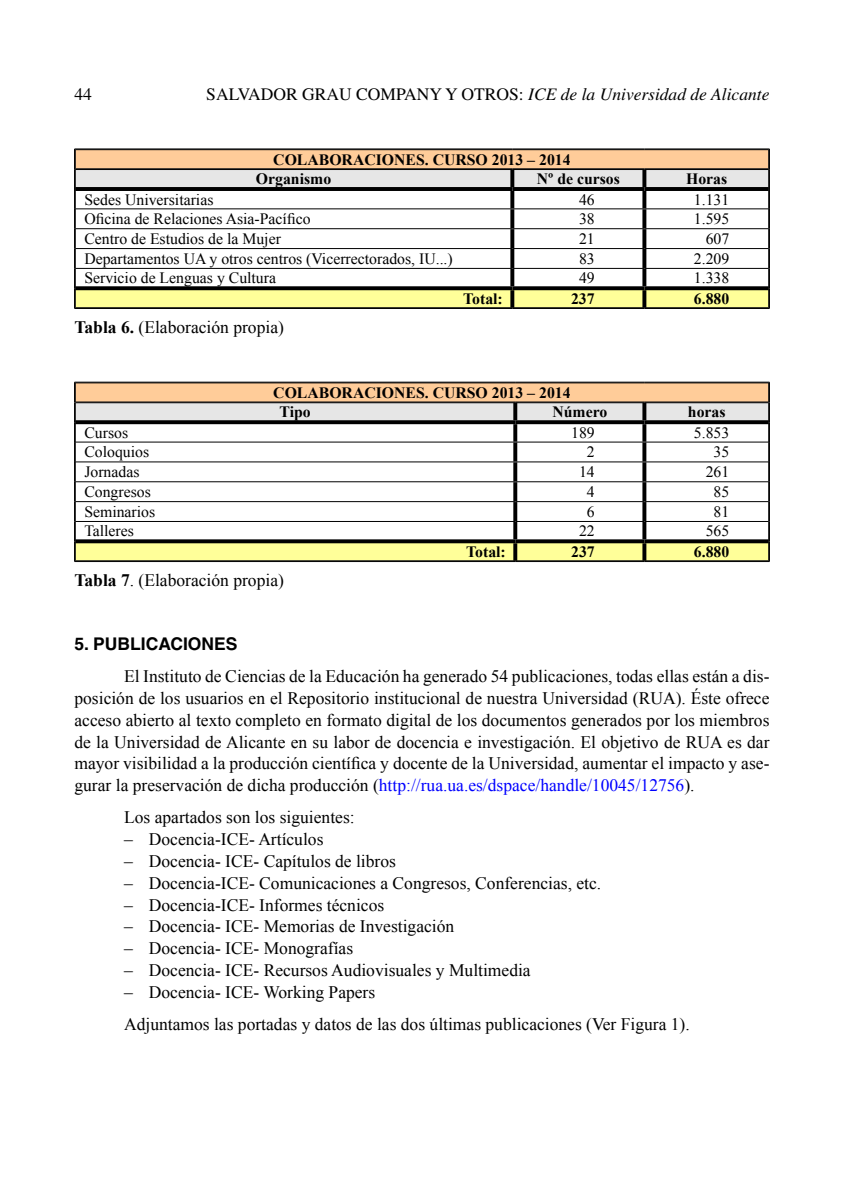
<style>
.page{position:relative;width:844px;height:1191px;background:#fff}
.page>*{position:absolute;margin:0;border:0;box-sizing:border-box;transform-origin:0 0}
.t1{font:17.5px/21.9px "Times New Roman";color:#000;text-align:justify}
.t2{font:italic 17.5px "Times";color:#000}
.t3{font:700 17.5px "Helvetica";color:#000}
.t4{font:17.5px "Times";color:#000}
.t5{font:15.75px "Times New Roman";color:#000}
.t6{font:700 15.75px/19.1px "Times New Roman";color:#000}
.s1{font-style:normal}
.s2{font-weight:700}
.s3{color:#00f}
</style>
<div class="page">
<hr style="left:74px;top:308px;width:438px;height:1px;background:#000">
<hr style="left:512px;top:308px;width:132px;height:1px;background:#000">
<hr style="left:644px;top:308px;width:125px;height:1px;background:#000">
<svg style="left:74px;top:149px;width:696px;height:159px"></svg>
<hr style="left:74px;top:561px;width:441px;height:1px;background:#000">
<hr style="left:515px;top:561px;width:129px;height:1px;background:#000">
<hr style="left:644px;top:561px;width:125px;height:1px;background:#000">
<svg style="left:74px;top:382px;width:696px;height:179px"></svg>
<p class="t4" style="left:74px;top:84px;width:19px">44</p>
<p class="t2" style="left:206px;top:85px;width:564px"><span class="s1">SALVADOR GRAU COMPANY Y OTROS:</span> ICE de la Universidad de Alicante</p>
<p class="t6" style="left:256px;top:149px;width:316px;text-indent:17px">COLABORACIONES. CURSO 2013 – 2014<br>Organismo</p>
<p class="t6" style="left:536px;top:168px;width:85px">Nº de cursos</p>
<p class="t6" style="left:686px;top:168px;width:43px">Horas</p>
<p class="t5" style="left:84px;top:189px;width:131px">Sedes Universitarias</p>
<p class="t5" style="left:579px;top:189px;width:17px">46</p>
<p class="t5" style="left:693px;top:189px;width:37px">1.131</p>
<p class="t5" style="left:84px;top:208px;width:228px">Oficina de Relaciones Asia-Pacífico</p>
<p class="t5" style="left:579px;top:208px;width:17px">38</p>
<p class="t5" style="left:693px;top:208px;width:37px">1.595</p>
<p class="t5" style="left:84px;top:228px;width:198px">Centro de Estudios de la Mujer</p>
<p class="t5" style="left:579px;top:228px;width:17px">21</p>
<p class="t5" style="left:705px;top:228px;width:25px">607</p>
<p class="t5" style="left:84px;top:248px;width:370px">Departamentos UA y otros centros (Vicerrectorados, IU...)</p>
<p class="t5" style="left:579px;top:248px;width:17px">83</p>
<p class="t5" style="left:693px;top:248px;width:37px">2.209</p>
<p class="t5" style="left:84px;top:267px;width:193px">Servicio de Lenguas y Cultura</p>
<p class="t5" style="left:579px;top:267px;width:17px">49</p>
<p class="t5" style="left:693px;top:267px;width:37px">1.338</p>
<p class="t6" style="left:463px;top:289px;width:41px">Total:</p>
<p class="t6" style="left:571px;top:289px;width:25px">237</p>
<p class="t6" style="left:693px;top:289px;width:37px">6.880</p>
<p class="t1" style="left:74px;top:316px;width:211px"><span class="s2">Tabla 6.</span> (Elaboración propia)</p>
<p class="t6" style="left:279px;top:382px;width:292px;text-indent:-6px">COLABORACIONES. CURSO 2013 – 2014<br>Tipo</p>
<p class="t6" style="left:552px;top:402px;width:56px">Número</p>
<p class="t6" style="left:687px;top:402px;width:39px">horas</p>
<p class="t5" style="left:84px;top:422px;width:45px">Cursos</p>
<p class="t5" style="left:571px;top:422px;width:25px">189</p>
<p class="t5" style="left:693px;top:422px;width:37px">5.853</p>
<p class="t5" style="left:84px;top:441px;width:66px">Coloquios</p>
<p class="t5" style="left:586px;top:441px;width:9px">2</p>
<p class="t5" style="left:713px;top:441px;width:17px">35</p>
<p class="t5" style="left:84px;top:461px;width:57px">Jornadas</p>
<p class="t5" style="left:579px;top:461px;width:17px">14</p>
<p class="t5" style="left:705px;top:461px;width:25px">261</p>
<p class="t5" style="left:84px;top:481px;width:68px">Congresos</p>
<p class="t5" style="left:586px;top:481px;width:9px">4</p>
<p class="t5" style="left:713px;top:481px;width:17px">85</p>
<p class="t5" style="left:84px;top:501px;width:72px">Seminarios</p>
<p class="t5" style="left:586px;top:501px;width:9px">6</p>
<p class="t5" style="left:713px;top:501px;width:17px">81</p>
<p class="t5" style="left:84px;top:520px;width:51px">Talleres</p>
<p class="t5" style="left:579px;top:520px;width:17px">22</p>
<p class="t5" style="left:705px;top:520px;width:25px">565</p>
<p class="t6" style="left:466px;top:542px;width:41px">Total:</p>
<p class="t6" style="left:571px;top:542px;width:25px">237</p>
<p class="t6" style="left:693px;top:542px;width:37px">6.880</p>
<p class="t1" style="left:74px;top:569px;width:211px"><span class="s2">Tabla 7</span>. (Elaboración propia)</p>
<p class="t3" style="left:74px;top:633px;width:164px">5. PUBLICACIONES</p>
<p class="t1" style="left:74px;top:665px;width:696px;text-indent:50px">El Instituto de Ciencias de la Educación ha generado 54 publicaciones, todas ellas están a dis&shy;posición de los usuarios en el Repositorio institucional de nuestra Universidad (RUA). Éste ofrece acceso abierto al texto completo en formato digital de los documentos generados por los miembros de la Universidad de Alicante en su labor de docencia e investigación. El objetivo de RUA es dar mayor visibilidad a la producción científica y docente de la Universidad, aumentar el impacto y ase&shy;gurar la preservación de dicha producción (<span class="s3">http://rua.ua.es/dspace/handle/10045/12756</span>).</p>
<p class="t1" style="left:124px;top:806px;width:232px">Los apartados son los siguientes:</p>
<p class="t1" style="left:124px;top:828px;width:201px">– Docencia-ICE- Artículos</p>
<p class="t1" style="left:124px;top:849px;width:273px">– Docencia- ICE- Capítulos de libros</p>
<p class="t1" style="left:124px;top:871px;width:478px">– Docencia-ICE- Comunicaciones a Congresos, Conferencias, etc.</p>
<p class="t1" style="left:124px;top:893px;width:261px">– Docencia-ICE- Informes técnicos</p>
<p class="t1" style="left:124px;top:915px;width:331px">– Docencia- ICE- Memorias de Investigación</p>
<p class="t1" style="left:124px;top:937px;width:230px">– Docencia- ICE- Monografías</p>
<p class="t1" style="left:124px;top:959px;width:408px">– Docencia- ICE- Recursos Audiovisuales y Multimedia</p>
<p class="t1" style="left:124px;top:976px;width:567px;line-height:31.8px">– Docencia- ICE- Working Papers<br>Adjuntamos las portadas y datos de las dos últimas publicaciones (Ver Figura 1).</p>
</div>
